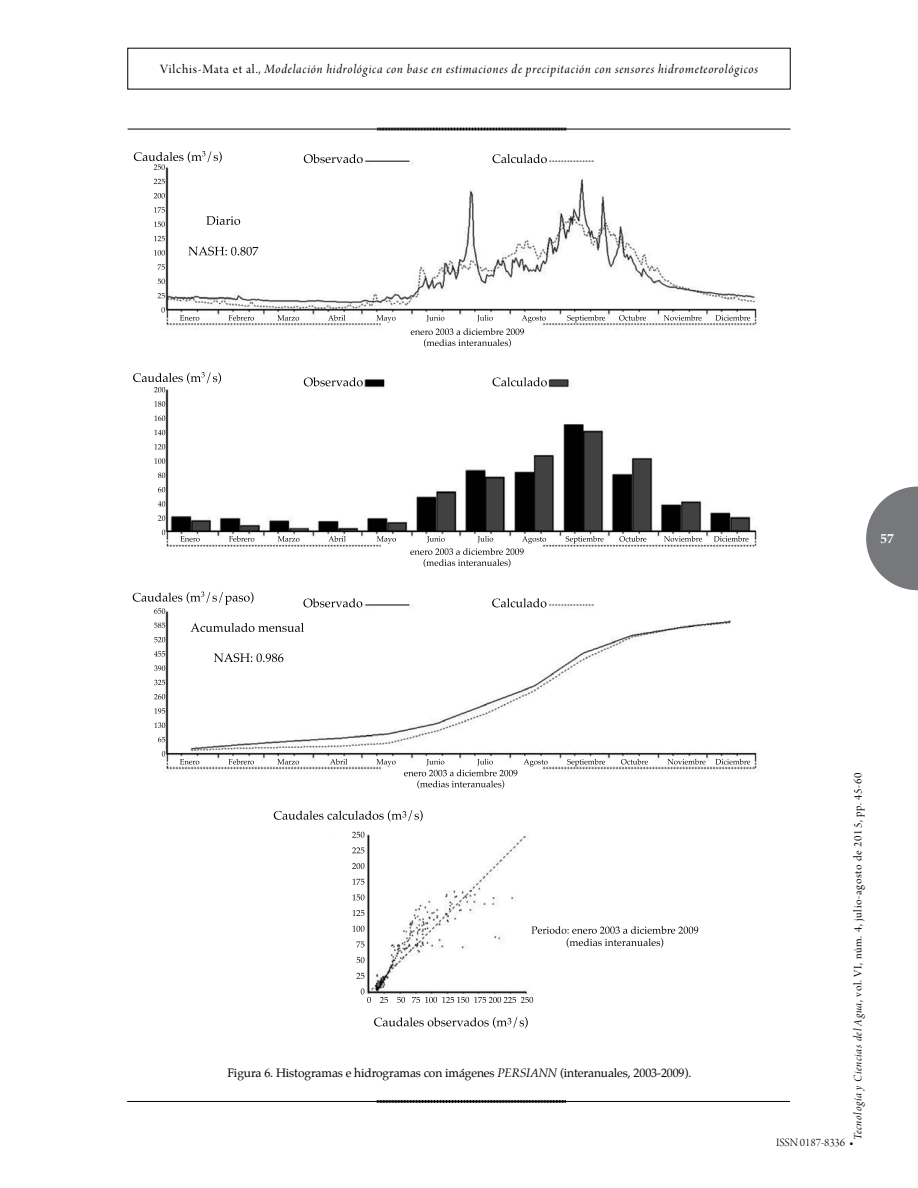
<style>
.page{position:relative;width:918px;height:1188px;background:#fff}
.page>*{position:absolute;margin:0;border:0;box-sizing:border-box;transform-origin:0 0}
.t1{font:13.5px "Arno Pro Italic Display";letter-spacing:.055em;color:#000}
.t2{font:700 13.5px "Palatino";color:#fff}
.t3{font:12px "Palatino";letter-spacing:-.01em;color:#000}
.t4{font:12px "Arno Pro Display";letter-spacing:.06em;color:#000}
.t5{font:12px "Arno Pro Light Display";color:#000}
.s1{font-family:"Arno Pro Display"}
.s2{font-style:italic}
.s3{font-family:"Arno Pro Italic Display"}
.s4{font-family:"Arno Pro"}
</style>
<div class="page">
<svg style="left:866px;top:487px;width:52px;height:103px"></svg>
<img style="left:132px;top:152px;width:627px;height:877px">
<img style="left:156px;top:151px;width:66px;height:12px">
<img style="left:155px;top:372px;width:66px;height:12px">
<img style="left:155px;top:592px;width:99px;height:12px">
<img style="left:309px;top:810px;width:114px;height:12px">
<img style="left:206px;top:216px;width:34px;height:9px">
<img style="left:191px;top:623px;width:113px;height:9px">
<img style="left:224px;top:653px;width:59px;height:9px">
<img style="left:449px;top:328px;width:46px;height:7px">
<img style="left:424px;top:339px;width:87px;height:8px">
<img style="left:449px;top:548px;width:46px;height:7px">
<img style="left:424px;top:559px;width:87px;height:8px">
<img style="left:555px;top:926px;width:111px;height:8px">
<svg style="left:694px;top:927px;width:4px;height:7px"></svg>
<img style="left:567px;top:938px;width:96px;height:10px">
<img style="left:410px;top:1017px;width:118px;height:11px">
<img style="left:443px;top:770px;width:46px;height:6px">
<img style="left:417px;top:780px;width:87px;height:9px">
<img style="left:180px;top:315px;width:19px;height:6px">
<img style="left:229px;top:315px;width:25px;height:6px">
<img style="left:277px;top:315px;width:22px;height:6px">
<img style="left:328px;top:315px;width:17px;height:6px">
<img style="left:376px;top:315px;width:20px;height:6px">
<img style="left:427px;top:315px;width:17px;height:7px">
<img style="left:477px;top:315px;width:16px;height:7px">
<img style="left:522px;top:315px;width:24px;height:6px">
<img style="left:595px;top:315px;width:44px;height:6px">
<img style="left:691px;top:315px;width:53px;height:6px">
<img style="left:180px;top:536px;width:20px;height:6px">
<img style="left:229px;top:536px;width:25px;height:6px">
<img style="left:278px;top:536px;width:22px;height:6px">
<img style="left:328px;top:536px;width:18px;height:6px">
<img style="left:377px;top:536px;width:19px;height:6px">
<img style="left:427px;top:536px;width:18px;height:7px">
<img style="left:478px;top:536px;width:15px;height:7px">
<img style="left:522px;top:536px;width:24px;height:6px">
<img style="left:593px;top:536px;width:47px;height:6px">
<img style="left:691px;top:536px;width:51px;height:6px">
<img style="left:180px;top:759px;width:19px;height:6px">
<img style="left:229px;top:759px;width:25px;height:6px">
<img style="left:277px;top:759px;width:22px;height:6px">
<img style="left:330px;top:759px;width:17px;height:6px">
<img style="left:376px;top:759px;width:20px;height:6px">
<img style="left:427px;top:759px;width:17px;height:7px">
<img style="left:477px;top:759px;width:16px;height:7px">
<img style="left:524px;top:759px;width:24px;height:6px">
<img style="left:595px;top:759px;width:46px;height:6px">
<img style="left:695px;top:759px;width:49px;height:6px">
<img style="left:199px;top:247px;width:25px;height:8px">
<img style="left:313px;top:154px;width:225px;height:9px">
<img style="left:313px;top:377px;width:225px;height:9px">
<img style="left:313px;top:598px;width:225px;height:9px">
<img style="left:154px;top:164px;width:11px;height:17px">
<img style="left:154px;top:387px;width:11px;height:19px">
<img style="left:154px;top:608px;width:11px;height:17px">
<img style="left:352px;top:832px;width:12px;height:18px">
<img style="left:425px;top:997px;width:108px;height:6px">
<hr style="left:128px;top:129px;width:662px;height:1px;background:#000">
<svg style="left:377px;top:128px;width:190px;height:3px"></svg>
<hr style="left:127px;top:1101px;width:663px;height:1px;background:#000">
<svg style="left:377px;top:1100px;width:189px;height:3px"></svg>
<p class="t1" style="left:160px;top:62px;width:599px"><span class="s1">Vilchis-Mata et al.,</span> Modelación hidrológica con base en estimaciones de precipitación con sensores hidrometeorológicos</p>
<p class="t2" style="left:880px;top:526px;width:15px">57</p>
<p class="t3" style="left:227px;top:1063px;width:465px">Figura 6. Histogramas e hidrogramas con imágenes <span class="s2">PERSIANN</span> (interanuales, 2003-2009).</p>
<p class="t4" style="left:851px;top:1140px;width:370px;rotate:-90deg"><span class="s3">Tecnología y Ciencias del Agua</span>, vol. VI, núm. 4, julio-agosto de 2015, pp. 45-60</p>
<p class="t5" style="left:776px;top:1136px;width:79px">ISSN 0187-8336 <span class="s4">•</span></p>
</div>
